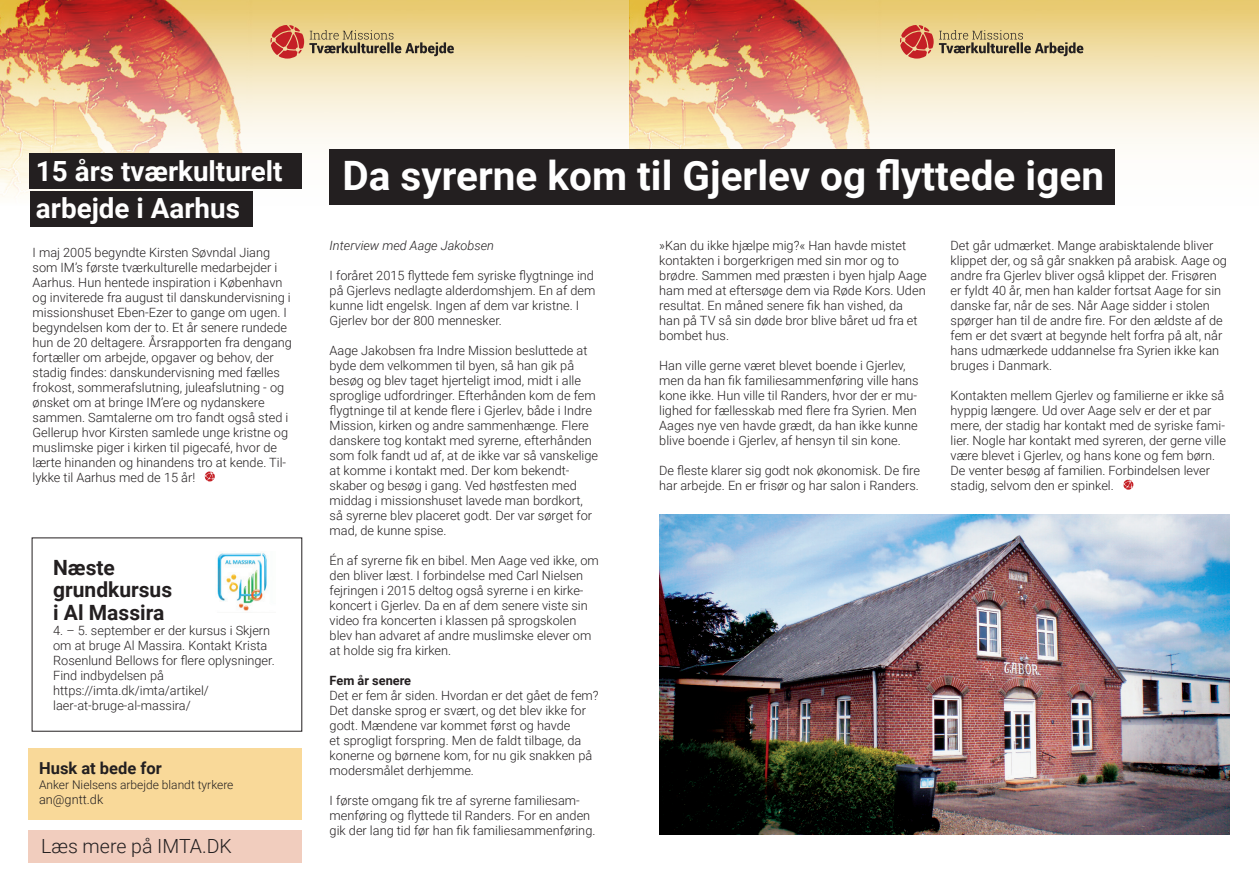
<style>
.page{position:relative;width:1259px;height:893px;background:#fff}
.page>*{position:absolute;margin:0;border:0;box-sizing:border-box;transform-origin:0 0}
.t1{font:700 40.5px "Roboto";color:#fff}
.t2{font:700 27.75px "Roboto";color:#fff}
.t3{font:700 21px "Roboto";color:#231f20}
.t4{font:300 19.5px "Roboto";color:#231f20}
.t5{font:700 16.5px "Roboto";color:#231f20}
.IMTA{font:300 12.75px/15px "Roboto";color:#231f20}
.IMTA-2{font:italic 300 12.75px "Roboto";color:#231f20}
.IMTA-3{font:700 12.75px "Roboto";color:#231f20}
.t6{font:300 12px "Roboto";color:#231f20}
</style>
<div class="page">
<img style="left:0;top:0;width:1259px;height:650px">
<svg style="left:270px;top:25px;width:184px;height:34px;background:#cda97c"></svg>
<svg style="left:939px;top:30px;width:144px;height:26px;background:#bead7e"></svg>
<svg style="left:900px;top:25px;width:33px;height:34px"></svg>
<div style="left:30px;top:153px;width:272px;height:36px;background:#231f20"></div>
<div style="left:30px;top:192px;width:223px;height:35px;background:#231f20"></div>
<div style="left:330px;top:149px;width:785px;height:55px;background:#231f20"></div>
<img style="left:213px;top:552px;width:63px;height:60px">
<div style="left:28px;top:748px;width:274px;height:71px;background:#f9d999"></div>
<div style="left:28px;top:830px;width:274px;height:33px;background:#f1cdbe"></div>
<svg style="left:205px;top:471px;width:10px;height:10px"></svg>
<svg style="left:1123px;top:480px;width:10px;height:10px"></svg>
<img style="left:659px;top:514px;width:570px;height:321px">
<p class="t2" style="left:36px;top:151px;width:248px">15 års tværkulturelt</p>
<p class="t2" style="left:36px;top:189px;width:206px">arbejde i Aarhus</p>
<p class="IMTA" style="left:33px;top:244px;width:261px">I maj 2005 begyndte Kirsten Søvndal Jiang som IM’s første tværkulturelle medarbejder i Aarhus. Hun hentede inspiration i København og inviterede fra august til danskundervisning i missionshuset Eben-Ezer to gange om ugen. I begyndelsen kom der to. Et år senere rundede hun de 20 deltagere. Årsrapporten fra dengang fortæller om arbejde, opgaver og behov, der stadig findes: danskundervisning med fælles frokost, sommerafslutning, juleafslutning - og ønsket om at bringe IM’ere og nydanskere sammen. Samtalerne om tro fandt også sted i Gellerup hvor Kirsten samlede unge kristne og muslimske piger i kirken til pigecafé, hvor de lærte hinanden og hinandens tro at kende. Til&shy;lykke til Aarhus med de 15 år!</p>
<p class="t3" style="left:53px;top:552px;width:63px">Næste</p>
<p class="t3" style="left:53px;top:575px;width:120px">grundkursus</p>
<p class="t3" style="left:53px;top:598px;width:113px">i Al Massira</p>
<p class="IMTA" style="left:53px;top:622px;width:223px">4. – 5. september er der kursus i Skjern om at bruge Al Massira. Kontakt Krista Rosenlund Bellows for flere oplysninger.<br>Find indbydelsen på</p>
<p class="IMTA" style="left:53px;top:682px;width:157px">https://imta.dk/imta/artikel/</p>
<p class="IMTA" style="left:53px;top:697px;width:139px">laer-at-bruge-al-massira/</p>
<p class="t5" style="left:39px;top:757px;width:124px">Husk at bede for</p>
<p class="t6" style="left:39px;top:776px;width:196px">Anker Nielsens arbejde blandt tyrkere</p>
<p class="IMTA" style="left:39px;top:791px;width:66px">an@gntt.dk</p>
<p class="t4" style="left:41px;top:833px;width:192px">Læs mere på IMTA.DK</p>
<p class="t1" style="left:342px;top:148px;width:763px">Da syrerne kom til Gjerlev og flyttede igen</p>
<p class="IMTA-2" style="left:330px;top:236px;width:166px">Interview med Aage Jakobsen</p>
<p class="IMTA" style="left:330px;top:267px;width:267px">I foråret 2015 flyttede fem syriske flygtninge ind på Gjerlevs nedlagte alderdomshjem. En af dem kunne lidt engelsk. Ingen af dem var kristne. I Gjerlev bor der 800 mennesker.</p>
<p class="IMTA" style="left:330px;top:342px;width:270px">Aage Jakobsen fra Indre Mission besluttede at byde dem velkommen til byen, så han gik på besøg og blev taget hjerteligt imod, midt i alle sproglige udfordringer. Efterhånden kom de fem flygtninge til at kende flere i Gjerlev, både i Indre Mission, kirken og andre sammenhænge. Flere danskere tog kontakt med syrerne, efterhånden som folk fandt ud af, at de ikke var så vanskelige at komme i kontakt med. Der kom bekendt&shy;skaber og besøg i gang. Ved høstfesten med middag i missionshuset lavede man bordkort, så syrerne blev placeret godt. Der var sørget for mad, de kunne spise.</p>
<p class="IMTA" style="left:330px;top:552px;width:271px">Én af syrerne fik en bibel. Men Aage ved ikke, om den bliver læst. I forbindelse med Carl Nielsen fejringen i 2015 deltog også syrerne i en kirke&shy;koncert i Gjerlev. Da en af dem senere viste sin video fra koncerten i klassen på sprogskolen blev han advaret af andre muslimske elever om at holde sig fra kirken.</p>
<p class="IMTA-3" style="left:330px;top:671px;width:83px">Fem år senere</p>
<p class="IMTA" style="left:330px;top:687px;width:270px">Det er fem år siden. Hvordan er det gået de fem?<br>Det danske sprog er svært, og det blev ikke for godt. Mændene var kommet først og havde<br>et sprogligt forspring. Men de faldt tilbage, da konerne og børnene kom, for nu gik snakken på modersmålet derhjemme.</p>
<p class="IMTA" style="left:330px;top:792px;width:267px">I første omgang fik tre af syrerne familiesam&shy;menføring og flyttede til Randers. For en anden gik der lang tid før han fik familiesammenføring.</p>
<p class="IMTA" style="left:659px;top:237px;width:269px">»Kan du ikke hjælpe mig?« Han havde mistet kontakten i borgerkrigen med sin mor og to brødre. Sammen med præsten i byen hjalp Aage ham med at eftersøge dem via Røde Kors. Uden resultat. En måned senere fik han vished, da han på TV så sin døde bror blive båret ud fra et bombet hus.</p>
<p class="IMTA" style="left:659px;top:357px;width:261px">Han ville gerne været blevet boende i Gjerlev, men da han fik familiesammenføring ville hans kone ikke. Hun ville til Randers, hvor der er mu&shy;lighed for fællesskab med flere fra Syrien. Men Aages nye ven havde grædt, da han ikke kunne blive boende i Gjerlev, af hensyn til sin kone.</p>
<p class="IMTA" style="left:659px;top:462px;width:262px">De fleste klarer sig godt nok økonomisk. De fire har arbejde. En er frisør og har salon i Randers.</p>
<p class="IMTA" style="left:950px;top:237px;width:278px">Det går udmærket. Mange arabisktalende bliver klippet der, og så går snakken på arabisk. Aage og andre fra Gjerlev bliver også klippet der. Frisøren er fyldt 40 år, men han kalder fortsat Aage for sin danske far, når de ses. Når Aage sidder i stolen spørger han til de andre fire. For den ældste af de fem er det svært at begynde helt forfra på alt, når hans udmærkede uddannelse fra Syrien ikke kan bruges i Danmark.</p>
<p class="IMTA" style="left:950px;top:387px;width:277px">Kontakten mellem Gjerlev og familierne er ikke så hyppig længere. Ud over Aage selv er der et par mere, der stadig har kontakt med de syriske fami&shy;lier. Nogle har kontakt med syreren, der gerne ville være blevet i Gjerlev, og hans kone og fem børn.<br>De venter besøg af familien. Forbindelsen lever stadig, selvom den er spinkel.</p>
</div>
